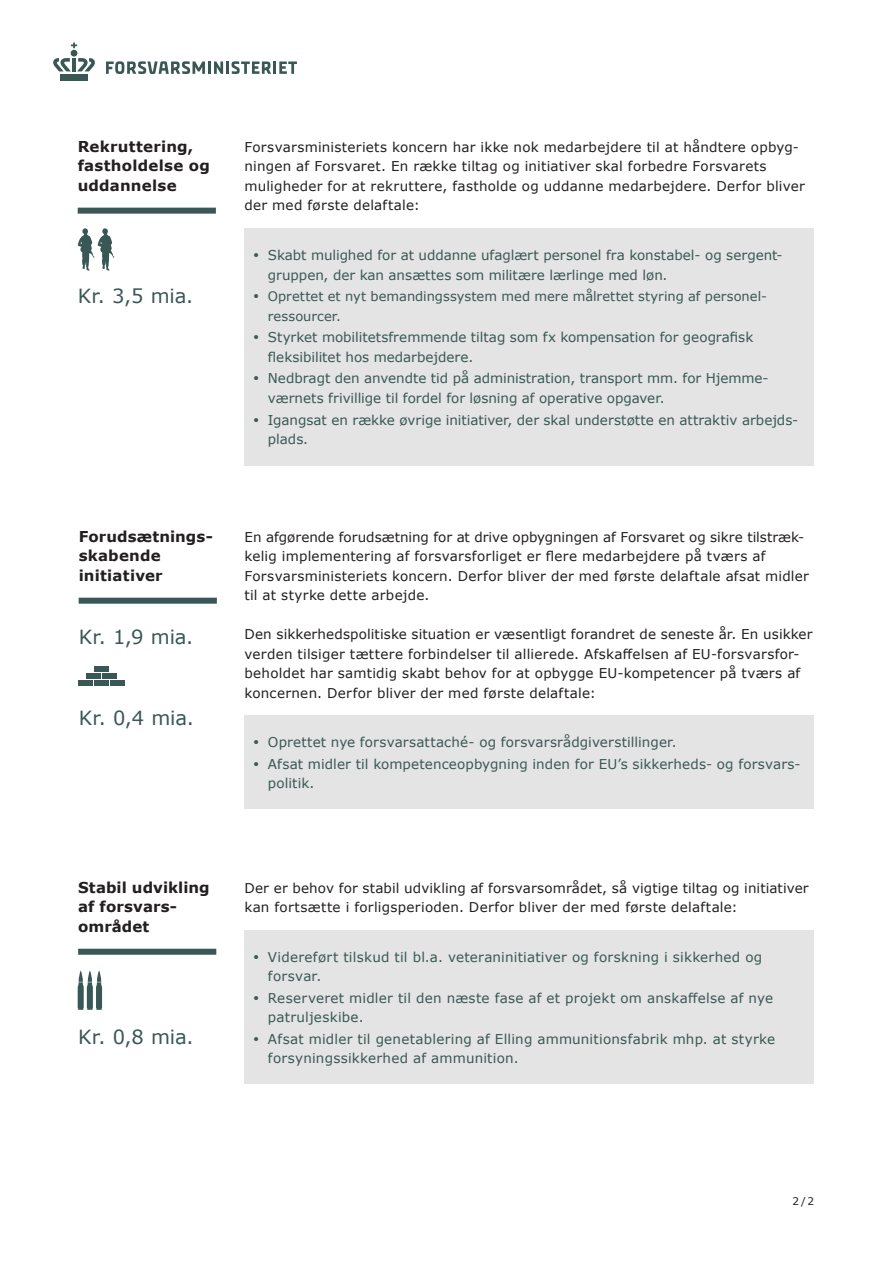
<style>
.page{position:relative;width:893px;height:1263px;background:#fff}
.page>*{position:absolute;margin:0;border:0;box-sizing:border-box;transform-origin:0 0}
.Brødtekst_9_13_u_l{font:19.5px "Verdana";letter-spacing:-.005em;color:#395855}
.Billedtekst_streg{font:700 15px/19.5px "Verdana";letter-spacing:.015em;color:#231f20}
.Brødtekst_9_13{font:13.5px/19.5px "Verdana";letter-spacing:.015em;color:#231f20}
.Brødtekst_9_13_u_l-2{font:13.5px/19.5px "Verdana";letter-spacing:.005em;color:#395855}
.Brødtekst_9_13_u_l-3{font:13.05px/19.5px "Verdana";letter-spacing:.005em;color:#395855}
.Brødtekst_9_13-2{font:10.5px "Verdana";color:#231f20}
</style>
<div class="page">
<svg style="left:106px;top:61px;width:191px;height:13px"></svg>
<svg style="left:53px;top:58px;width:18px;height:13px"></svg>
<svg style="left:77px;top:58px;width:18px;height:13px"></svg>
<hr style="left:72px;top:58px;width:4px;height:13px;background:#395855">
<div style="left:60px;top:74px;width:28px;height:6px;background:#395855"></div>
<div style="left:71px;top:50px;width:6px;height:7px;background:#395855;border-radius:50%"></div>
<svg style="left:71px;top:43px;width:6px;height:5px"></svg>
<div style="left:244px;top:715px;width:570px;height:94px;background:#e3e4e3"></div>
<div style="left:244px;top:930px;width:570px;height:154px;background:#e3e4e3"></div>
<div style="left:244px;top:228px;width:570px;height:237px;background:#e3e4e3"></div>
<div style="left:78px;top:208px;width:138px;height:6px;background:#395855"></div>
<div style="left:79px;top:598px;width:138px;height:6px;background:#395855"></div>
<svg style="left:78px;top:228px;width:36px;height:43px"></svg>
<div style="left:102px;top:673px;width:15px;height:6px;background:#395855"></div>
<div style="left:86px;top:673px;width:14px;height:6px;background:#395855"></div>
<div style="left:94px;top:666px;width:15px;height:5px;background:#395855"></div>
<div style="left:94px;top:680px;width:15px;height:6px;background:#395855"></div>
<div style="left:78px;top:680px;width:14px;height:6px;background:#395855"></div>
<div style="left:110px;top:680px;width:15px;height:6px;background:#395855"></div>
<div style="left:78px;top:949px;width:138px;height:6px;background:#395855"></div>
<svg style="left:78px;top:970px;width:24px;height:40px"></svg>
<p class="Billedtekst_streg" style="left:78px;top:136px;width:134px">Rekruttering, fastholdelse og uddannelse</p>
<p class="Brødtekst_9_13_u_l" style="left:78px;top:283px;width:117px">Kr. 3,5 mia.</p>
<p class="Brødtekst_9_13" style="left:244px;top:137px;width:562px">Forsvarsministeriets koncern har ikke nok medarbejdere til at håndtere opbyg&shy;ningen af Forsvaret. En række tiltag og initiativer skal forbedre Forsvarets muligheder for at rekruttere, fastholde og uddanne medarbejdere. Derfor bliver der med første delaftale:</p>
<p class="Brødtekst_9_13_u_l-2" style="left:268px;top:245px;width:516px;text-indent:-15px">• Skabt mulighed for at uddanne ufaglært personel fra konstabel- og sergent&shy;gruppen, der kan ansættes som militære lærlinge med løn.</p>
<p class="Brødtekst_9_13_u_l-3" style="left:268px;top:287px;width:501px;text-indent:-15px">• Oprettet et nyt bemandingssystem med mere målrettet styring af personel&shy;ressourcer.</p>
<p class="Brødtekst_9_13_u_l-2" style="left:268px;top:328px;width:487px;text-indent:-15px">• Styrket mobilitetsfremmende tiltag som fx kompensation for geografisk fleksibilitet hos medarbejdere.</p>
<p class="Brødtekst_9_13_u_l-2" style="left:268px;top:369px;width:502px;text-indent:-15px">• Nedbragt den anvendte tid på administration, transport mm. for Hjemme&shy;værnets frivillige til fordel for løsning af operative opgaver.</p>
<p class="Brødtekst_9_13_u_l-2" style="left:268px;top:410px;width:532px;text-indent:-15px">• Igangsat en række øvrige initiativer, der skal understøtte en attraktiv arbejds&shy;plads.</p>
<p class="Billedtekst_streg" style="left:79px;top:526px;width:136px">Forudsætnings&shy;skabende initiativer</p>
<p class="Brødtekst_9_13_u_l" style="left:79px;top:623px;width:116px">Kr. 1,9 mia.</p>
<p class="Brødtekst_9_13_u_l" style="left:79px;top:704px;width:117px">Kr. 0,4 mia.</p>
<p class="Brødtekst_9_13" style="left:244px;top:527px;width:566px">En afgørende forudsætning for at drive opbygningen af Forsvaret og sikre tilstræk&shy;kelig implementering af forsvarsforliget er flere medarbejdere på tværs af Forsvarsministeriets koncern. Derfor bliver der med første delaftale afsat midler til at styrke dette arbejde.</p>
<p class="Brødtekst_9_13" style="left:244px;top:624px;width:570px">Den sikkerhedspolitiske situation er væsentligt forandret de seneste år. En usikker verden tilsiger tættere forbindelser til allierede. Afskaffelsen af EU-forsvarsfor&shy;beholdet har samtidig skabt behov for at opbygge EU-kompetencer på tværs af koncernen. Derfor bliver der med første delaftale:</p>
<p class="Brødtekst_9_13_u_l-2" style="left:253px;top:732px;width:425px">• Oprettet nye forsvarsattaché- og forsvarsrådgiverstillinger.</p>
<p class="Brødtekst_9_13_u_l-2" style="left:268px;top:754px;width:534px;text-indent:-15px">• Afsat midler til kompetenceopbygning inden for EU’s sikkerheds- og forsvars&shy;politik.</p>
<p class="Billedtekst_streg" style="left:78px;top:877px;width:133px">Stabil udvikling af forsvars&shy;området</p>
<p class="Brødtekst_9_13_u_l" style="left:78px;top:1024px;width:117px">Kr. 0,8 mia.</p>
<p class="Brødtekst_9_13" style="left:244px;top:878px;width:566px">Der er behov for stabil udvikling af forsvarsområdet, så vigtige tiltag og initiativer kan fortsætte i forligsperioden. Derfor bliver der med første delaftale:</p>
<p class="Brødtekst_9_13_u_l-2" style="left:268px;top:947px;width:496px;text-indent:-15px">• Videreført tilskud til bl.a. veteraninitiativer og forskning i sikkerhed og forsvar.</p>
<p class="Brødtekst_9_13_u_l-2" style="left:268px;top:988px;width:507px;text-indent:-15px">• Reserveret midler til den næste fase af et projekt om anskaffelse af nye patruljeskibe.</p>
<p class="Brødtekst_9_13_u_l-2" style="left:268px;top:1029px;width:509px;text-indent:-15px">• Afsat midler til genetablering af Elling ammunitionsfabrik mhp. at styrke forsyningssikkerhed af ammunition.</p>
<p class="Brødtekst_9_13-2" style="left:792px;top:1193px;width:23px">2/2</p>
</div>
